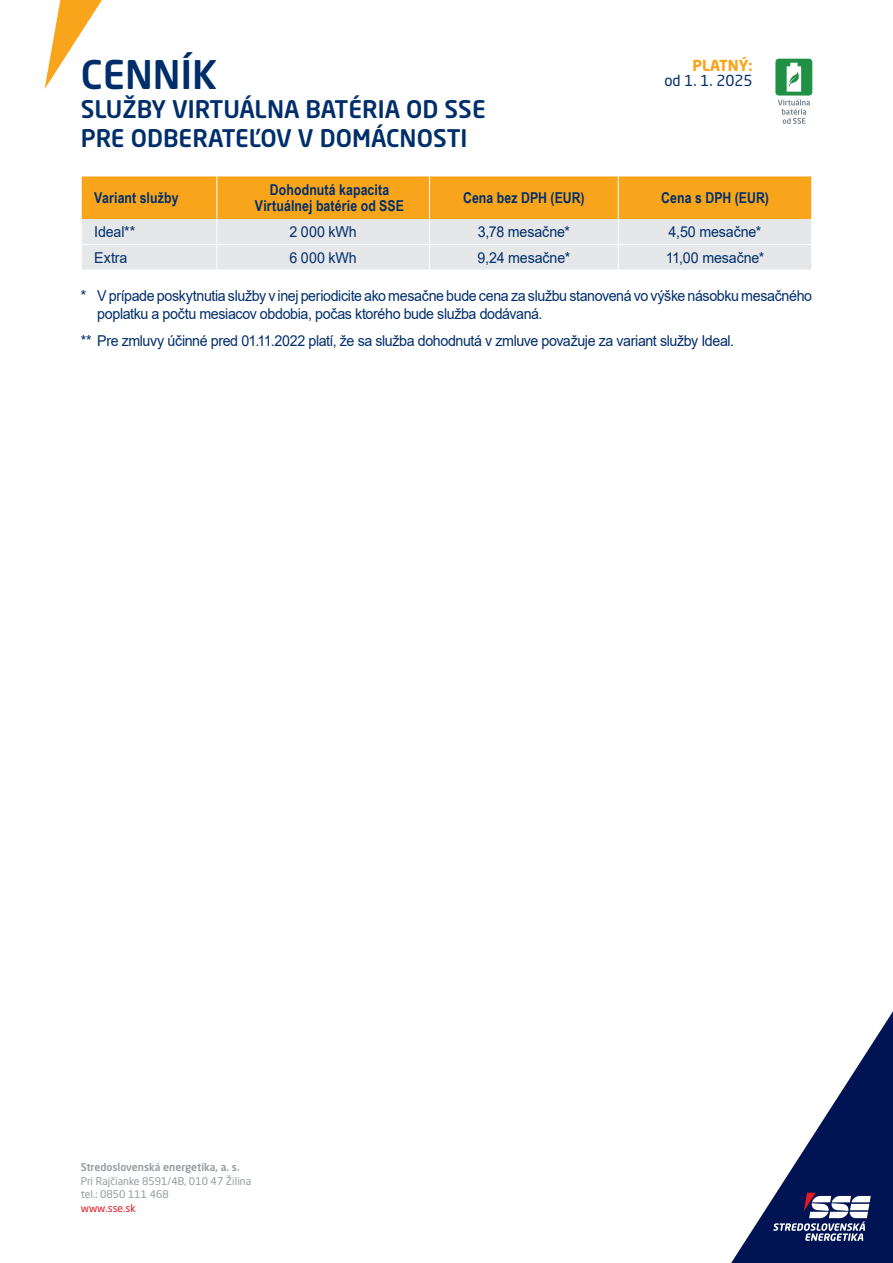
<style>
.page{position:relative;width:893px;height:1263px;background:#fff}
.page>*{position:absolute;margin:0;border:0;box-sizing:border-box;transform-origin:0 0}
.t1{font:500 39px "Neo Sans W1 G";color:#002e6b}
.t2{font:500 24px/28.8px "Neo Sans W1 G";color:#002e6b}
.t3{font:15px/18px "Arial";letter-spacing:-.025em;color:#002e6b;scale:.95 1}
.t4{font:700 15px/16.5px "Arial Narrow";letter-spacing:.01em;color:#002e6b;text-align:center}
.t5{font:15px "Neo Sans W1 G";color:#002e6b}
.t6{font:700 15px "Neo Sans W1 G";color:#f9a51b}
.t7{font:10.5px/13.5px "Neo Sans W1 G";color:#959ca1}
.t8{font:500 10.5px "Neo Sans W1 G";color:#959ca1}
.t9{font:10.5px "Neo Sans W1 G";color:#e21a21}
</style>
<div class="page">
<svg style="left:81px;top:176px;width:731px;height:94px;background:#efca8f"></svg>
<svg style="left:45px;top:0;width:57px;height:89px"></svg>
<svg style="left:731px;top:1011px;width:162px;height:252px"></svg>
<div style="left:775px;top:59px;width:37px;height:37px;background:#209144;border-radius:3px"></div>
<svg style="left:787px;top:63px;width:14px;height:29px"></svg>
<svg style="left:778px;top:99px;width:32px;height:25px"></svg>
<h1 class="t1" style="left:81px;top:50px;width:138px">CENNÍK</h1>
<h2 class="t2" style="left:81px;top:94px;width:406px">SLUŽBY VIRTUÁLNA BATÉRIA OD SSE<br>PRE ODBERATEĽOV V DOMÁCNOSTI</h2>
<p class="t6" style="left:692px;top:56px;width:62px">PLATNÝ:</p>
<p class="t5" style="left:664px;top:72px;width:90px">od 1. 1. 2025</p>
<p class="t4" style="left:94px;top:189px;width:86px">Variant služby</p>
<p class="t4" style="left:255px;top:181px;width:151px">Dohodnutá kapacita<br>Virtuálnej batérie od SSE</p>
<p class="t4" style="left:463px;top:189px;width:123px">Cena bez DPH (EUR)</p>
<p class="t4" style="left:661px;top:189px;width:109px">Cena s DPH (EUR)</p>
<p class="t3" style="left:94px;top:223px;width:45px">Ideal**</p>
<p class="t3" style="left:289px;top:223px;width:72px">2 000 kWh</p>
<p class="t3" style="left:478px;top:223px;width:98px">3,78 mesačne*</p>
<p class="t3" style="left:669px;top:223px;width:99px">4,50 mesačne*</p>
<p class="t3" style="left:94px;top:248px;width:36px">Extra</p>
<p class="t3" style="left:289px;top:248px;width:72px">6 000 kWh</p>
<p class="t3" style="left:478px;top:248px;width:99px">9,24 mesačne*</p>
<p class="t3" style="left:666px;top:248px;width:106px">11,00 mesačne*</p>
<p class="t3" style="left:97px;top:287px;width:754px;text-indent:-17px">* V prípade poskytnutia služby v inej periodicite ako mesačne bude cena za službu stanovená vo výške násobku mesačného poplatku a počtu mesiacov obdobia, počas ktorého bude služba dodávaná.</p>
<p class="t3" style="left:81px;top:331px;width:689px">** Pre zmluvy účinné pred 01.11.2022 platí, že sa služba dohodnutá v zmluve považuje za variant služby Ideal.</p>
<p class="t8" style="left:81px;top:1161px;width:161px">Stredoslovenská energetika, a. s.</p>
<p class="t7" style="left:81px;top:1174px;width:172px">Pri Rajčianke 8591/4B, 010 47 Žilina tel.: 0850 111 468</p>
<p class="t9" style="left:81px;top:1202px;width:56px">www.sse.sk</p>
</div>
